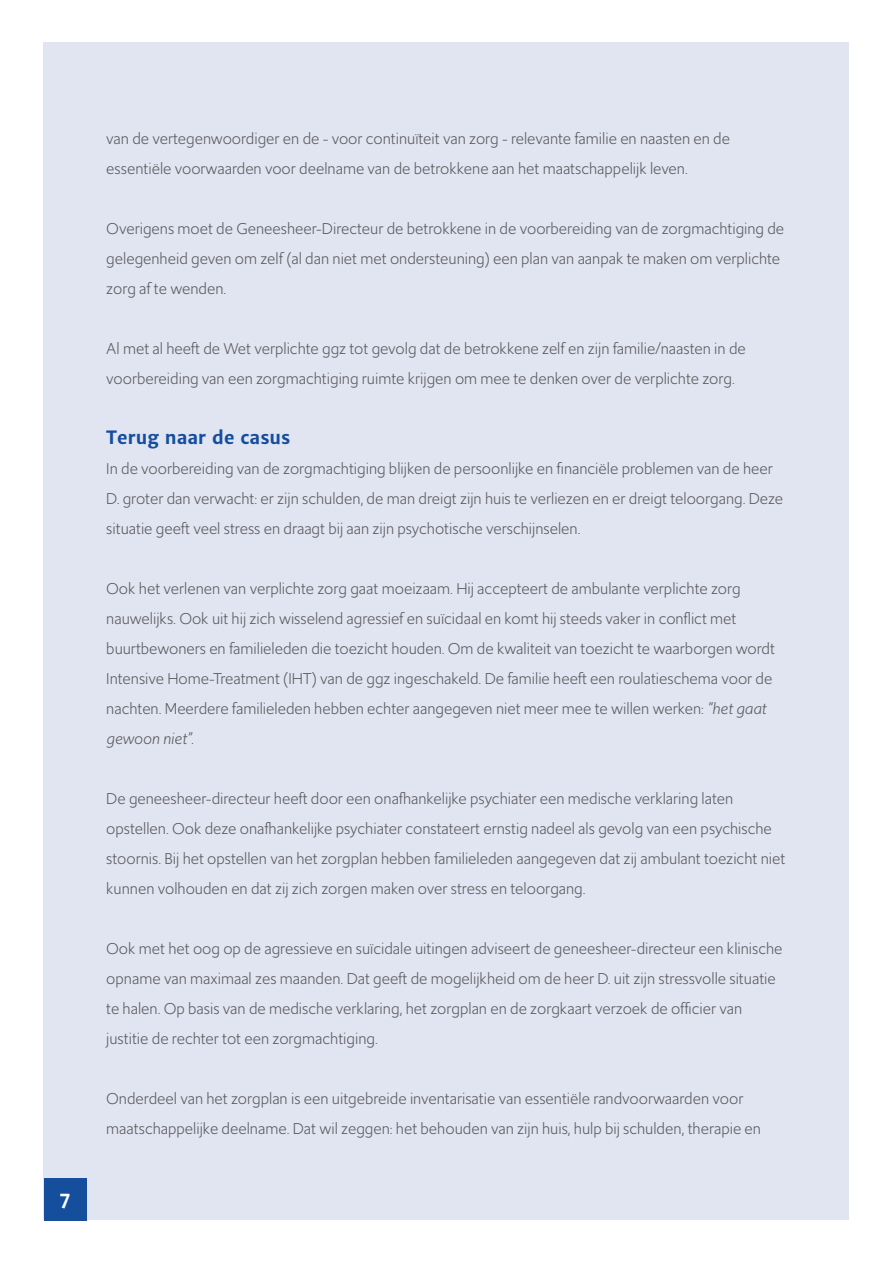
<style>
.page{position:relative;width:893px;height:1263px;background:#fff}
.page>*{position:absolute;margin:0;border:0;box-sizing:border-box;transform-origin:0 0}
.t1{font:700 18px "Merriweather Sans";color:#154e9d}
.t2{font:700 18px "Merriweather Sans";color:#fff}
.plat{font:16.5px/30px "Upgrade";color:#57585a}
.s1{font-style:italic}
</style>
<div class="page">
<div style="left:44px;top:43px;width:805px;height:1177px;background:#e1e4f1"></div>
<div style="left:44px;top:1178px;width:42px;height:42px;background:#154e9d"></div>
<p class="t2" style="left:60px;top:1187px;width:13px">7</p>
<p class="plat" style="left:106px;top:123px;width:625px">van de vertegenwoordiger en de - voor continuïteit van zorg - relevante familie en naasten en de essentiële voorwaarden voor deelname van de betrokkene aan het maatschappelijk leven.</p>
<p class="plat" style="left:106px;top:213px;width:679px">Overigens moet de Geneesheer-Directeur de betrokkene in de voorbereiding van de zorgmachtiging de gelegenheid geven om zelf (al dan niet met ondersteuning) een plan van aanpak te maken om verplichte zorg af te wenden.</p>
<p class="plat" style="left:106px;top:333px;width:641px">Al met al heeft de Wet verplichte ggz tot gevolg dat de betrokkene zelf en zijn familie/naasten in de voorbereiding van een zorgmachtiging ruimte krijgen om mee te denken over de verplichte zorg.</p>
<h3 class="t1" style="left:106px;top:426px;width:186px">Terug naar de casus</h3>
<p class="plat" style="left:106px;top:453px;width:678px">In de voorbereiding van de zorgmachtiging blijken de persoonlijke en financiële problemen van de heer<br>D. groter dan verwacht: er zijn schulden, de man dreigt zijn huis te verliezen en er dreigt teloorgang. Deze situatie geeft veel stress en draagt bij aan zijn psychotische verschijnselen.</p>
<p class="plat" style="left:106px;top:573px;width:670px">Ook het verlenen van verplichte zorg gaat moeizaam. Hij accepteert de ambulante verplichte zorg nauwelijks. Ook uit hij zich wisselend agressief en suïcidaal en komt hij steeds vaker in conflict met buurtbewoners en familieleden die toezicht houden. Om de kwaliteit van toezicht te waarborgen wordt Intensive Home-Treatment (IHT) van de ggz ingeschakeld. De familie heeft een roulatieschema voor de nachten. Meerdere familieleden hebben echter aangegeven niet meer mee te willen werken: <span class="s1">“het gaat gewoon niet”.</span></p>
<p class="plat" style="left:106px;top:783px;width:680px">De geneesheer-directeur heeft door een onafhankelijke psychiater een medische verklaring laten opstellen. Ook deze onafhankelijke psychiater constateert ernstig nadeel als gevolg van een psychische stoornis. Bij het opstellen van het zorgplan hebben familieleden aangegeven dat zij ambulant toezicht niet kunnen volhouden en dat zij zich zorgen maken over stress en teloorgang.</p>
<p class="plat" style="left:106px;top:933px;width:678px">Ook met het oog op de agressieve en suïcidale uitingen adviseert de geneesheer-directeur een klinische opname van maximaal zes maanden. Dat geeft de mogelijkheid om de heer D. uit zijn stressvolle situatie te halen. Op basis van de medische verklaring, het zorgplan en de zorgkaart verzoek de officier van justitie de rechter tot een zorgmachtiging.</p>
<p class="plat" style="left:106px;top:1083px;width:656px">Onderdeel van het zorgplan is een uitgebreide inventarisatie van essentiële randvoorwaarden voor maatschappelijke deelname. Dat wil zeggen: het behouden van zijn huis, hulp bij schulden, therapie en</p>
</div>
